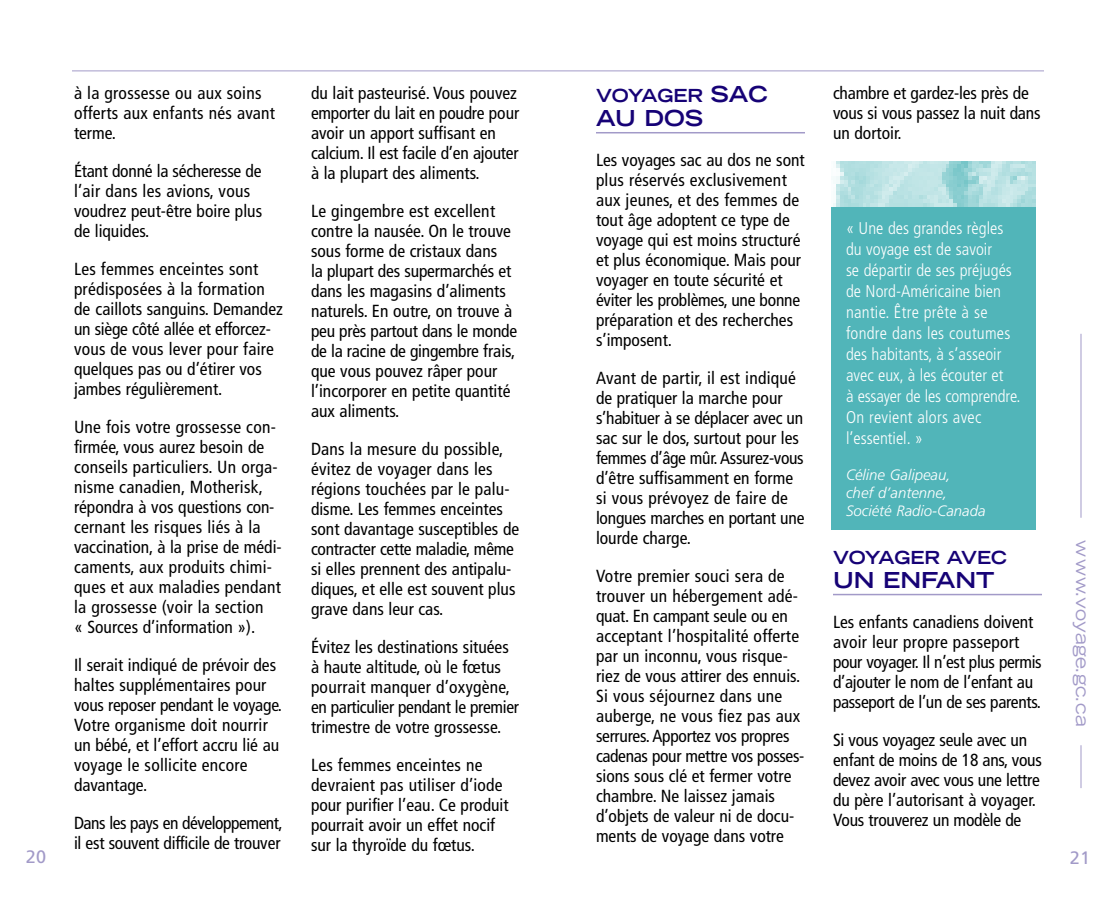
<style>
.page{position:relative;width:1116px;height:900px;background:#fff}
.page>*{position:absolute;margin:0;border:0;box-sizing:border-box;transform-origin:0 0}
.t1{font:700 expanded 22px "Trade Gothic LH";color:#160276}
.t2{font:700 expanded 18px "Trade Gothic LH";color:#160276}
.t3{font:expanded 18px "Trade Gothic LH";color:#a29ac8}
.t4{font:18px "Frutiger";color:#a29ac8}
.t5{font:condensed 17.6px/20px "Frutiger";color:#000}
.t6{font:300 condensed 17px/21px "Frutiger";color:#fff}
.t7{font:italic 300 15px/18px "Frutiger";color:#fff}
.s1{font-size:22px}
</style>
<div class="page">
<hr style="left:1081px;top:334px;width:1px;height:184px;background:#a29ac8">
<hr style="left:596px;top:132px;width:209px;height:1px;background:#a29ac8">
<hr style="left:833px;top:594px;width:209px;height:1px;background:#a29ac8">
<div style="left:831px;top:206px;width:205px;height:324px;background:#51b5b9"></div>
<img style="left:831px;top:162px;width:205px;height:45px">
<hr style="left:72px;top:71px;width:972px;height:1px;background:#a29ac8">
<hr style="left:1081px;top:745px;width:1px;height:43px;background:#a29ac8">
<p class="t4" style="left:26px;top:849px;width:22px">20</p>
<p class="t5" style="left:74px;top:84px;width:203px">à la grossesse ou aux soins offerts aux enfants nés avant terme.</p>
<p class="t5" style="left:74px;top:162px;width:190px">Étant donné la sécheresse de l’air dans les avions, vous voudrez peut-être boire plus de liquides.</p>
<p class="t5" style="left:74px;top:260px;width:210px">Les femmes enceintes sont prédisposées à la formation de caillots sanguins. Demandez un siège côté allée et efforcez&shy;vous de vous lever pour faire quelques pas ou d’étirer vos jambes régulièrement.</p>
<p class="t5" style="left:74px;top:418px;width:209px">Une fois votre grossesse con&shy;firmée, vous aurez besoin de conseils particuliers. Un orga&shy;nisme canadien, Motherisk, répondra à vos questions con&shy;cernant les risques liés à la vaccination, à la prise de médi&shy;caments, aux produits chimi&shy;ques et aux maladies pendant la grossesse (voir la section<br>« Sources d’information »).</p>
<p class="t5" style="left:74px;top:656px;width:210px">Il serait indiqué de prévoir des haltes supplémentaires pour vous reposer pendant le voyage.<br>Votre organisme doit nourrir un bébé, et l’effort accru lié au voyage le sollicite encore davantage.</p>
<p class="t5" style="left:74px;top:814px;width:210px">Dans les pays en développement, il est souvent difficile de trouver</p>
<p class="t5" style="left:311px;top:84px;width:210px">du lait pasteurisé. Vous pouvez emporter du lait en poudre pour avoir un apport suffisant en calcium. Il est facile d’en ajouter à la plupart des aliments.</p>
<p class="t5" style="left:311px;top:202px;width:208px">Le gingembre est excellent contre la nausée. On le trouve sous forme de cristaux dans<br>la plupart des supermarchés et dans les magasins d’aliments naturels. En outre, on trouve à peu près partout dans le monde de la racine de gingembre frais, que vous pouvez râper pour l’incorporer en petite quantité aux aliments.</p>
<p class="t5" style="left:311px;top:440px;width:210px">Dans la mesure du possible, évitez de voyager dans les régions touchées par le palu&shy;disme. Les femmes enceintes sont davantage susceptibles de contracter cette maladie, même si elles prennent des antipalu&shy;diques, et elle est souvent plus grave dans leur cas.</p>
<p class="t5" style="left:311px;top:638px;width:210px">Évitez les destinations situées à haute altitude, où le fœtus pourrait manquer d’oxygène, en particulier pendant le premier trimestre de votre grossesse.</p>
<p class="t5" style="left:311px;top:756px;width:199px">Les femmes enceintes ne devraient pas utiliser d’iode pour purifier l’eau. Ce produit pourrait avoir un effet nocif sur la thyroïde du fœtus.</p>
<p class="t2" style="left:596px;top:89px;width:173px">VOYAGER <span class="s1">SAC</span></p>
<p class="t1" style="left:596px;top:110px;width:109px">AU DOS</p>
<p class="t5" style="left:596px;top:151px;width:210px">Les voyages sac au dos ne sont plus réservés exclusivement aux jeunes, et des femmes de tout âge adoptent ce type de voyage qui est moins structuré et plus économique. Mais pour voyager en toute sécurité et éviter les problèmes, une bonne préparation et des recherches s’imposent.</p>
<p class="t5" style="left:596px;top:369px;width:210px">Avant de partir, il est indiqué de pratiquer la marche pour s’habituer à se déplacer avec un sac sur le dos, surtout pour les femmes d’âge mûr. Assurez-vous d’être suffisamment en forme si vous prévoyez de faire de longues marches en portant une lourde charge.</p>
<p class="t5" style="left:596px;top:567px;width:210px">Votre premier souci sera de trouver un hébergement adé&shy;quat. En campant seule ou en acceptant l’hospitalité offerte par un inconnu, vous risque&shy;riez de vous attirer des ennuis.<br>Si vous séjournez dans une auberge, ne vous fiez pas aux serrures. Apportez vos propres cadenas pour mettre vos posses&shy;sions sous clé et fermer votre chambre. Ne laissez jamais d’objets de valeur ni de docu&shy;ments de voyage dans votre</p>
<p class="t5" style="left:833px;top:84px;width:209px">chambre et gardez-les près de vous si vous passez la nuit dans un dortoir.</p>
<p class="t6" style="left:846px;top:219px;width:176px">« Une des grandes règles du voyage est de savoir<br>se départir de ses préjugés de Nord-Américaine bien nantie. Être prête à se fondre dans les coutumes des habitants, à s’asseoir avec eux, à les écouter et<br>à essayer de les comprendre.<br>On revient alors avec l’essentiel. »</p>
<p class="t7" style="left:846px;top:467px;width:141px">Céline Galipeau,<br>chef d’antenne,<br>Société Radio-Canada</p>
<p class="t2" style="left:833px;top:551px;width:176px">VOYAGER AVEC</p>
<p class="t1" style="left:833px;top:572px;width:163px">UN ENFANT</p>
<p class="t5" style="left:833px;top:613px;width:210px">Les enfants canadiens doivent avoir leur propre passeport pour voyager. Il n’est plus permis d’ajouter le nom de l’enfant au passeport de l’un de ses parents.</p>
<p class="t5" style="left:833px;top:731px;width:210px">Si vous voyagez seule avec un enfant de moins de 18 ans, vous devez avoir avec vous une lettre du père l’autorisant à voyager.<br>Vous trouverez un modèle de</p>
<p class="t3" style="left:1089px;top:540px;width:188px;rotate:90deg">www.voyage.gc.ca</p>
<p class="t4" style="left:1070px;top:850px;width:22px">21</p>
</div>
